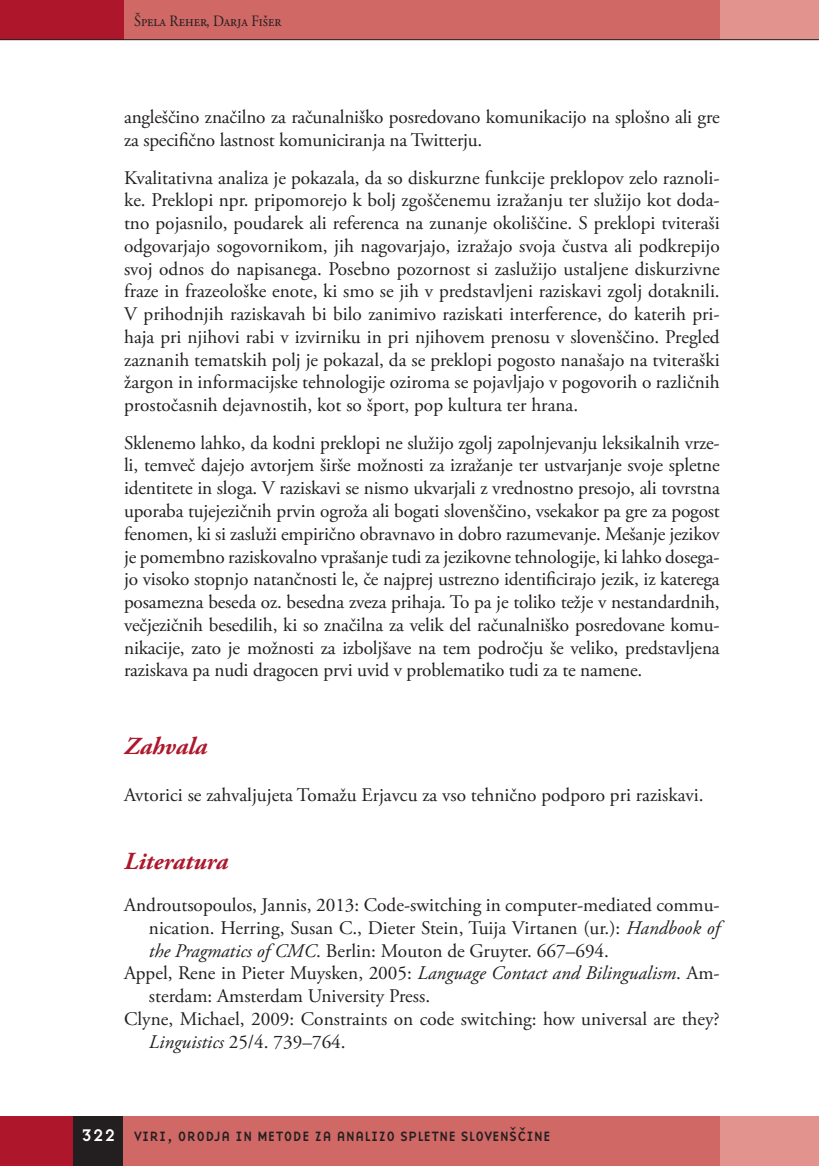
<style>
.page{position:relative;width:819px;height:1166px;background:#fff}
.page>*{position:absolute;margin:0;border:0;box-sizing:border-box;transform-origin:0 0}
.t1{font:italic 700 24.5px "Adobe Garamond Pro";color:#ae172b}
.t2{font:19.25px/22.8px "Adobe Garamond Pro";letter-spacing:-.01em;color:#231f20;text-align:justify}
.t3{font:15.75px "Adobe Garamond Pro";color:#231f20;scale:.9 1}
.t4{font:14px "Base Nine";color:#231f20}
.s1{font-style:italic}
.s2{font-size:17.5px;color:#fff}
</style>
<div class="page">
<div style="left:122px;top:0;width:597px;height:40px;background:#d06865"></div>
<div style="left:719px;top:0;width:99px;height:40px;background:#e3938e"></div>
<div style="left:0;top:0;width:124px;height:40px;background:#ae172b"></div>
<hr style="left:0;top:39px;width:818px;height:1px;background:#231f20">
<div style="left:123px;top:1116px;width:621px;height:50px;background:#d06865"></div>
<div style="left:719px;top:1116px;width:99px;height:50px;background:#e3938e"></div>
<div style="left:0;top:1116px;width:74px;height:50px;background:#ae172b"></div>
<div style="left:74px;top:1116px;width:49px;height:50px;background:#231f20"></div>
<p class="t3" style="left:134px;top:11px;width:165px">Špela Reher, Darja Fišer</p>
<p class="t2" style="left:124px;top:106px;width:597px">angleščino značilno za računalniško posredovano komunikacijo na splošno ali gre za specifično lastnost komuniciranja na Twitterju.</p>
<p class="t2" style="left:124px;top:167px;width:597px">Kvalitativna analiza je pokazala, da so diskurzne funkcije preklopov zelo raznoli&shy;ke. Preklopi npr. pripomorejo k bolj zgoščenemu izražanju ter služijo kot doda&shy;tno pojasnilo, poudarek ali referenca na zunanje okoliščine. S preklopi tviteraši odgovarjajo sogovornikom, jih nagovarjajo, izražajo svoja čustva ali podkrepijo svoj odnos do napisanega. Posebno pozornost si zaslužijo ustaljene diskurzivne fraze in frazeološke enote, ki smo se jih v predstavljeni raziskavi zgolj dotaknili.<br>V prihodnjih raziskavah bi bilo zanimivo raziskati interference, do katerih pri&shy;haja pri njihovi rabi v izvirniku in pri njihovem prenosu v slovenščino. Pregled zaznanih tematskih polj je pokazal, da se preklopi pogosto nanašajo na tviteraški žargon in informacijske tehnologije oziroma se pojavljajo v pogovorih o različnih prostočasnih dejavnostih, kot so šport, pop kultura ter hrana.</p>
<p class="t2" style="left:124px;top:432px;width:597px">Sklenemo lahko, da kodni preklopi ne služijo zgolj zapolnjevanju leksikalnih vrze&shy;li, temveč dajejo avtorjem širše možnosti za izražanje ter ustvarjanje svoje spletne identitete in sloga. V raziskavi se nismo ukvarjali z vrednostno presojo, ali tovrstna uporaba tujejezičnih prvin ogroža ali bogati slovenščino, vsekakor pa gre za pogost fenomen, ki si zasluži empirično obravnavo in dobro razumevanje. Mešanje jezikov je pomembno raziskovalno vprašanje tudi za jezikovne tehnologije, ki lahko dosega&shy;jo visoko stopnjo natančnosti le, če najprej ustrezno identificirajo jezik, iz katerega posamezna beseda oz. besedna zveza prihaja. To pa je toliko težje v nestandardnih, večjezičnih besedilih, ki so značilna za velik del računalniško posredovane komu&shy;nikacije, zato je možnosti za izboljšave na tem področju še veliko, predstavljena raziskava pa nudi dragocen prvi uvid v problematiko tudi za te namene.</p>
<p class="t1" style="left:124px;top:732px;width:85px">Zahvala</p>
<p class="t2" style="left:124px;top:784px;width:581px">Avtorici se zahvaljujeta Tomažu Erjavcu za vso tehnično podporo pri raziskavi.</p>
<p class="t1" style="left:124px;top:846px;width:106px">Literatura</p>
<p class="t2" style="left:124px;top:894px;width:597px">Androutsopoulos, Jannis, 2013: Code-switching in computer-mediated commu-</p>
<p class="t2" style="left:149px;top:917px;width:572px">nication. Herring, Susan C., Dieter Stein, Tuija Virtanen (ur.): <span class="s1">Handbook of</span></p>
<p class="t2" style="left:149px;top:940px;width:461px"><span class="s1">the Pragmatics of CMC</span>. Berlin: Mouton de Gruyter. 667–694.</p>
<p class="t2" style="left:124px;top:962px;width:597px">Appel, Rene in Pieter Muysken, 2005: <span class="s1">Language Contact and Bilingualism</span>. Am-</p>
<p class="t2" style="left:149px;top:985px;width:283px">sterdam: Amsterdam University Press.</p>
<p class="t2" style="left:124px;top:1008px;width:597px">Clyne, Michael, 2009: Constraints on code switching: how universal are they?</p>
<p class="t2" style="left:149px;top:1031px;width:198px"><span class="s1">Linguistics</span> 25/4. 739–764.</p>
<p class="t4" style="left:81px;top:1126px;width:471px"><span class="s2">322</span> VIRI, ORODJA IN METODE ZA ANALIZO SPLETNE SLOVENŠCˇINE</p>
</div>
